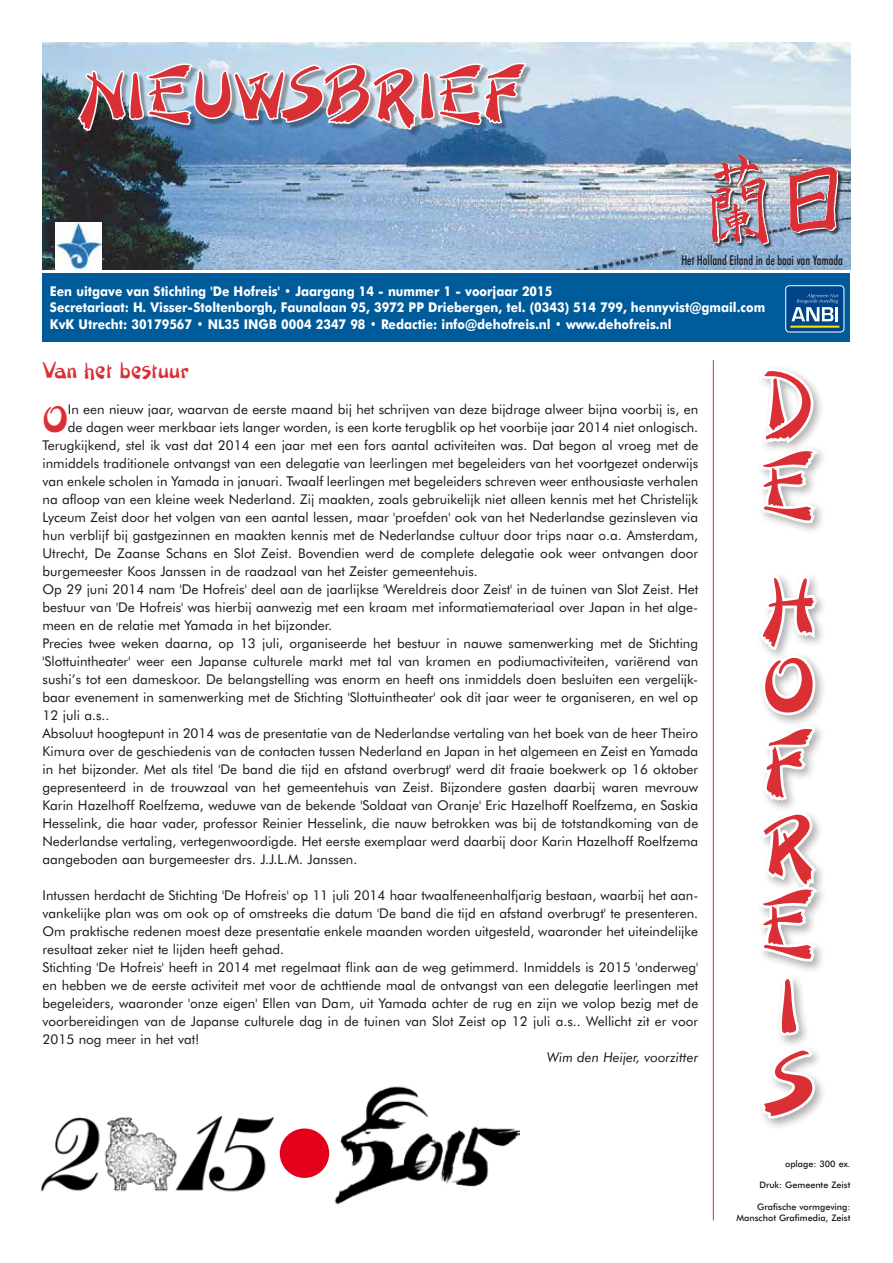
<style>
.page{position:relative;width:893px;height:1263px;background:#fff}
.page>*{position:absolute;margin:0;border:0;box-sizing:border-box;transform-origin:0 0}
.t1{font:88.2px/79.8px "Painter";color:#db2f36}
.t2{font:74.4px "Painter";color:#db2f36}
.t3{font:42.9px "Painter";color:#db2f36}
.t4{font:27px "Painter";color:#db2f36}
.t5{font:13.5px/18px "Futura BT";color:#1a171c}
.t6{font:700 13.5px/16.5px "Futura BT";color:#fff;scale:.9 1}
.t7{font:500 condensed 13.5px "Futura BT";color:#1a171c;scale:.9 1}
.t8{font:italic 13.5px "Futura BT";color:#1a171c}
.t9{font:500 9px/10.8px "Futura BT";color:#1a171c;text-align:right}
</style>
<div class="page">
<img style="left:43px;top:43px;width:807px;height:226px">
<div style="left:713px;top:156px;width:129px;height:93px;background:#1a171c;opacity:.75"></div>
<img style="left:727px;top:155px;width:15px;height:15px">
<img style="left:725px;top:155px;width:16px;height:14px">
<div style="left:80px;top:65px;width:452px;height:72px;background:#1a171c;opacity:.35"></div>
<img style="left:77px;top:62px;width:201px;height:208px">
<svg style="left:278px;top:62px;width:47px;height:1116px"></svg>
<svg style="left:321px;top:42px;width:206px;height:90px"></svg>
<svg style="left:760px;top:576px;width:63px;height:388px"></svg>
<svg style="left:762px;top:978px;width:55px;height:143px"></svg>
<div style="left:43px;top:273px;width:807px;height:69px;background:#005b9a"></div>
<hr style="left:713px;top:360px;width:1px;height:860px;background:#db2f36">
<img style="left:56px;top:223px;width:45px;height:46px">
<svg style="left:754px;top:180px;width:90px;height:345px"></svg>
<hr style="left:790px;top:326px;width:50px;height:2px;background:#ffeb00">
<div style="left:785px;top:285px;width:59px;height:47px;border:1px solid #fff;border-radius:4px"></div>
<img style="left:329px;top:1086px;width:190px;height:119px">
<img style="left:41px;top:1105px;width:246px;height:87px">
<div style="left:280px;top:1128px;width:49px;height:50px;background:#e2001a;border-radius:50%"></div>
<h2 class="t2" style="left:78px;top:45px;width:447px">NIEUWSBRIEF</h2>
<p class="t7" style="left:681px;top:252px;width:181px">Het Holland Eiland in de baai van Yamada</p>
<p class="t6" style="left:50px;top:283px;width:796px">Een uitgave van Stichting 'De Hofreis' • Jaargang 14 - nummer 1 - voorjaar 2015<br>Secretariaat: H. Visser-Stoltenborgh, Faunalaan 95, 3972 PP Driebergen, tel. (0343) 514 799, hennyvist@gmail.com<br>KvK Utrecht: 30179567 • NL35 INGB 0004 2347 98 • Redactie: info@dehofreis.nl • www.dehofreis.nl</p>
<h3 class="t4" style="left:43px;top:352px;width:148px">Van het bestuur</h3>
<h3 class="t3" style="left:43px;top:390px;width:27px">O</h3>
<p class="t5" style="left:68px;top:400px;width:632px">In een nieuw jaar, waarvan de eerste maand bij het schrijven van deze bijdrage alweer bijna voorbij is, en</p>
<p class="t5" style="left:68px;top:418px;width:632px">de dagen weer merkbaar iets langer worden, is een korte terugblik op het voorbije jaar 2014 niet onlogisch.</p>
<p class="t5" style="left:43px;top:436px;width:657px">Terugkijkend, stel ik vast dat 2014 een jaar met een fors aantal activiteiten was. Dat begon al vroeg met de</p>
<p class="t5" style="left:43px;top:454px;width:657px">inmiddels traditionele ontvangst van een delegatie van leerlingen met begeleiders van het voortgezet onderwijs</p>
<p class="t5" style="left:43px;top:472px;width:657px">van enkele scholen in Yamada in januari. Twaalf leerlingen met begeleiders schreven weer enthousiaste verhalen</p>
<p class="t5" style="left:43px;top:490px;width:657px">na afloop van een kleine week Nederland. Zij maakten, zoals gebruikelijk niet alleen kennis met het Christelijk</p>
<p class="t5" style="left:43px;top:508px;width:657px">Lyceum Zeist door het volgen van een aantal lessen, maar 'proefden' ook van het Nederlandse gezinsleven via</p>
<p class="t5" style="left:43px;top:526px;width:657px">hun verblijf bij gastgezinnen en maakten kennis met de Nederlandse cultuur door trips naar o.a. Amsterdam,</p>
<p class="t5" style="left:43px;top:544px;width:657px">Utrecht, De Zaanse Schans en Slot Zeist. Bovendien werd de complete delegatie ook weer ontvangen door</p>
<p class="t5" style="left:43px;top:562px;width:437px">burgemeester Koos Janssen in de raadzaal van het Zeister gemeentehuis.</p>
<p class="t5" style="left:43px;top:580px;width:657px">Op 29 juni 2014 nam 'De Hofreis' deel aan de jaarlijkse 'Wereldreis door Zeist' in de tuinen van Slot Zeist. Het</p>
<p class="t5" style="left:43px;top:598px;width:657px">bestuur van 'De Hofreis' was hierbij aanwezig met een kraam met informatiemateriaal over Japan in het alge-</p>
<p class="t5" style="left:43px;top:616px;width:291px">meen en de relatie met Yamada in het bijzonder.</p>
<p class="t5" style="left:43px;top:634px;width:657px">Precies twee weken daarna, op 13 juli, organiseerde het bestuur in nauwe samenwerking met de Stichting</p>
<p class="t5" style="left:43px;top:652px;width:657px">'Slottuintheater' weer een Japanse culturele markt met tal van kramen en podiumactiviteiten, variërend van</p>
<p class="t5" style="left:43px;top:670px;width:657px">sushi’s tot een dameskoor. De belangstelling was enorm en heeft ons inmiddels doen besluiten een vergelijk-</p>
<p class="t5" style="left:43px;top:688px;width:657px">baar evenement in samenwerking met de Stichting 'Slottuintheater' ook dit jaar weer te organiseren, en wel op</p>
<p class="t5" style="left:43px;top:706px;width:69px">12 juli a.s..</p>
<p class="t5" style="left:43px;top:724px;width:657px">Absoluut hoogtepunt in 2014 was de presentatie van de Nederlandse vertaling van het boek van de heer Theiro</p>
<p class="t5" style="left:43px;top:742px;width:657px">Kimura over de geschiedenis van de contacten tussen Nederland en Japan in het algemeen en Zeist en Yamada</p>
<p class="t5" style="left:43px;top:760px;width:657px">in het bijzonder. Met als titel 'De band die tijd en afstand overbrugt' werd dit fraaie boekwerk op 16 oktober</p>
<p class="t5" style="left:43px;top:778px;width:657px">gepresenteerd in de trouwzaal van het gemeentehuis van Zeist. Bijzondere gasten daarbij waren mevrouw</p>
<p class="t5" style="left:43px;top:796px;width:657px">Karin Hazelhoff Roelfzema, weduwe van de bekende 'Soldaat van Oranje' Eric Hazelhoff Roelfzema, en Saskia</p>
<p class="t5" style="left:43px;top:814px;width:657px">Hesselink, die haar vader, professor Reinier Hesselink, die nauw betrokken was bij de totstandkoming van de</p>
<p class="t5" style="left:43px;top:832px;width:657px">Nederlandse vertaling, vertegenwoordigde. Het eerste exemplaar werd daarbij door Karin Hazelhoff Roelfzema</p>
<p class="t5" style="left:43px;top:850px;width:316px">aangeboden aan burgemeester drs. J.J.L.M. Janssen.</p>
<p class="t5" style="left:43px;top:886px;width:657px">Intussen herdacht de Stichting 'De Hofreis' op 11 juli 2014 haar twaalfeneenhalfjarig bestaan, waarbij het aan&shy;vankelijke plan was om ook op of omstreeks die datum 'De band die tijd en afstand overbrugt' te presenteren.<br>Om praktische redenen moest deze presentatie enkele maanden worden uitgesteld, waaronder het uiteindelijke resultaat zeker niet te lijden heeft gehad.<br>Stichting 'De Hofreis' heeft in 2014 met regelmaat flink aan de weg getimmerd. Inmiddels is 2015 'onderweg' en hebben we de eerste activiteit met voor de achttiende maal de ontvangst van een delegatie leerlingen met begeleiders, waaronder 'onze eigen' Ellen van Dam, uit Yamada achter de rug en zijn we volop bezig met de voorbereidingen van de Japanse culturele dag in de tuinen van Slot Zeist op 12 juli a.s.. Wellicht zit er voor 2015 nog meer in het vat!</p>
<p class="t8" style="left:547px;top:1049px;width:152px">Wim den Heijer, voorzitter</p>
<h1 class="t1" style="left:760px;top:362px;width:58px">D<br>E</h1>
<h1 class="t1" style="left:760px;top:560px;width:58px">H<br>O<br>F<br>R<br>E<br>I<br>S</h1>
<p class="t9" style="left:785px;top:1158px;width:67px">oplage: 300 ex.</p>
<p class="t9" style="left:759px;top:1179px;width:93px">Druk: Gemeente Zeist</p>
<p class="t9" style="left:736px;top:1201px;width:115px">Grafische vormgeving:<br>Manschot Grafimedia, Zeist</p>
</div>
